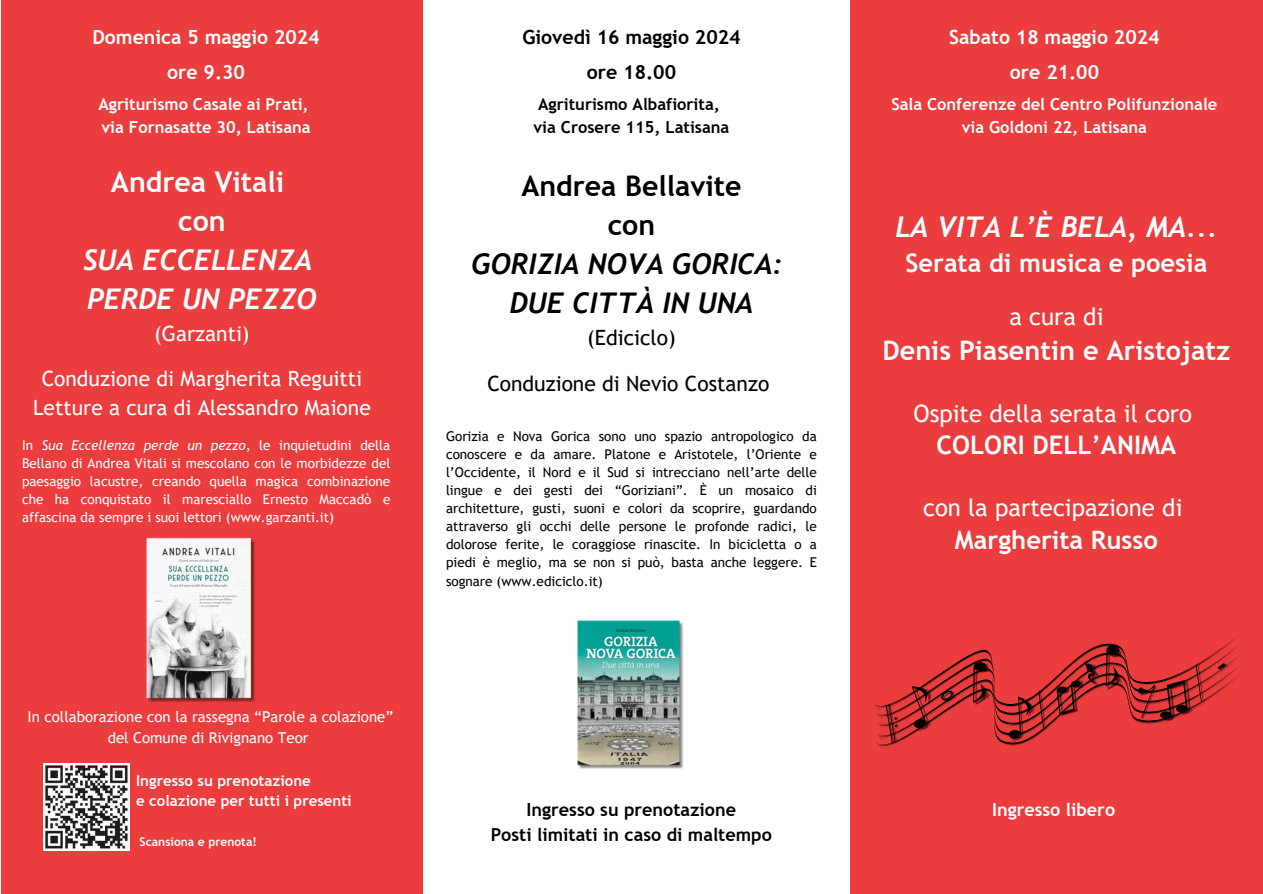
<style>
.page{position:relative;width:1263px;height:894px;background:#fff}
.page>*{position:absolute;margin:0;border:0;box-sizing:border-box;transform-origin:0 0}
.t1{font:italic 700 28.5px/39px "Trebuchet";color:#fff}
.t2{font:italic 700 28.5px/39px "Trebuchet";color:#000;text-align:center}
.t3{font:700 28.5px/39px "Trebuchet MS";color:#000;text-align:center}
.t4{font:700 28.5px/39px "Trebuchet MS";color:#fff;text-align:center}
.t5{font:700 27px "Trebuchet MS";color:#fff}
.t6{font:700 25.5px "Trebuchet MS";color:#fff}
.t7{font:24px "Trebuchet MS";color:#fff}
.t8{font:21px/45px "Trebuchet MS";color:#fff;text-align:center}
.t9{font:21px/45px "Trebuchet MS";color:#000;text-align:center}
.t10{font:700 19.5px "Trebuchet MS";color:#fff}
.t11{font:700 19.5px "Trebuchet MS";color:#000}
.t12{font:700 18px "Trebuchet MS";color:#000}
.t13{font:700 18px "Trebuchet MS";color:#fff}
.t14{font:700 16.5px "Trebuchet MS";color:#fff}
.t15{font:700 16.5px "Trebuchet MS";color:#000}
.t16{font:15px/20.2px "Trebuchet MS";color:#fff;text-align:center}
.t17{font:700 15px "Trebuchet MS";color:#fff}
.t18{font:13.5px/18px "Trebuchet MS";color:#000;text-align:justify}
.t19{font:13.5px/18px "Trebuchet MS";color:#fff;text-align:justify}
.t20{font:700 12px "Trebuchet MS";color:#fff}
.s1{font-style:italic}
</style>
<div class="page">
<div style="left:850px;top:0;width:413px;height:893px;background:#ec3d3e"></div>
<div style="left:1px;top:0;width:422px;height:893px;background:#ec3d3e"></div>
<img style="left:147px;top:537px;width:108px;height:165px">
<img style="left:578px;top:620px;width:105px;height:149px">
<svg style="left:875px;top:636px;width:365px;height:112px"></svg>
<svg style="left:1217px;top:661px;width:12px;height:11px"></svg>
<svg style="left:876px;top:684px;width:79px;height:59px"></svg>
<img style="left:966px;top:707px;width:30px;height:1px">
<svg style="left:964px;top:658px;width:35px;height:49px"></svg>
<svg style="left:1006px;top:641px;width:205px;height:102px"></svg>
<img style="left:43px;top:763px;width:87px;height:87px">
<p class="t10" style="left:92px;top:26px;width:229px">Domenica 5 maggio 2024</p>
<p class="t10" style="left:167px;top:61px;width:79px">ore 9.30</p>
<p class="t14" style="left:98px;top:95px;width:212px">Agriturismo Casale ai Prati,</p>
<p class="t14" style="left:101px;top:118px;width:211px">via Fornasatte 30, Latisana</p>
<h1 class="t4" style="left:111px;top:162px;width:175px">Andrea Vitali con</h1>
<h1 class="t1" style="left:83px;top:240px;width:235px">SUA ECCELLENZA<br>PERDE UN PEZZO</h1>
<h3 class="t8" style="left:42px;top:311px;width:322px">(Garzanti)<br>Conduzione di Margherita Reguitti</h3>
<h3 class="t8" style="left:33px;top:385px;width:339px">Letture a cura di Alessandro Maione</h3>
<h5 class="t19" style="left:22px;top:436px;width:370px">In <span class="s1">Sua Eccellenza perde un pezzo</span>, le inquietudini della Bellano di Andrea Vitali si mescolano con le morbidezze del paesaggio lacustre, creando quella magica combinazione che ha conquistato il maresciallo Ernesto Maccadò e affascina da sempre i suoi lettori (www.garzanti.it)</h5>
<p class="t16" style="left:28px;top:706px;width:367px">In collaborazione con la rassegna “Parole a colazione” del Comune di Rivignano Teor</p>
<p class="t17" style="left:136px;top:771px;width:176px">Ingresso su prenotazione</p>
<p class="t17" style="left:136px;top:791px;width:217px">e colazione per tutti i presenti</p>
<p class="t20" style="left:140px;top:834px;width:119px">Scansiona e prenota!</p>
<p class="t11" style="left:522px;top:26px;width:220px">Giovedì 16 maggio 2024</p>
<p class="t11" style="left:587px;top:61px;width:91px">ore 18.00</p>
<p class="t15" style="left:538px;top:95px;width:183px">Agriturismo Albafiorita,</p>
<h5 class="t15" style="left:534px;top:118px;width:197px">via Crosere 115, Latisana</h5>
<h1 class="t3" style="left:521px;top:166px;width:222px">Andrea Bellavite con</h1>
<h1 class="t2" style="left:472px;top:244px;width:313px">GORIZIA NOVA GORICA:<br>DUE CITTÀ IN UNA</h1>
<h3 class="t9" style="left:487px;top:315px;width:283px">(Ediciclo)<br>Conduzione di Nevio Costanzo</h3>
<p class="t18" style="left:446px;top:427px;width:372px">Gorizia e Nova Gorica sono uno spazio antropologico da conoscere e da amare. Platone e Aristotele, l’Oriente e l’Occidente, il Nord e il Sud si intrecciano nell’arte delle lingue e dei gesti dei “Goriziani”. È un mosaico di architetture, gusti, suoni e colori da scoprire, guardando attraverso gli occhi delle persone le profonde radici, le dolorose ferite, le coraggiose rinascite. In bicicletta o a piedi è meglio, ma se non si può, basta anche leggere. E sognare (www.ediciclo.it)</p>
<p class="t12" style="left:527px;top:798px;width:211px">Ingresso su prenotazione</p>
<p class="t12" style="left:491px;top:823px;width:283px">Posti limitati in caso di maltempo</p>
<p class="t10" style="left:949px;top:26px;width:212px">Sabato 18 maggio 2024</p>
<p class="t10" style="left:1010px;top:61px;width:91px">ore 21.00</p>
<h5 class="t14" style="left:891px;top:95px;width:328px">Sala Conferenze del Centro Polifunzionale</h5>
<h5 class="t14" style="left:962px;top:118px;width:187px">via Goldoni 22, Latisana</h5>
<h1 class="t1" style="left:895px;top:207px;width:323px">LA VITA L’È BELA, MA...</h1>
<h3 class="t6" style="left:905px;top:248px;width:303px">Serata di musica e poesia</h3>
<h3 class="t7" style="left:1009px;top:302px;width:96px">a cura di</h3>
<h2 class="t5" style="left:882px;top:334px;width:349px">Denis Piasentin e Aristojatz</h2>
<h3 class="t7" style="left:913px;top:399px;width:280px">Ospite della serata il coro</h3>
<h3 class="t6" style="left:937px;top:430px;width:241px">COLORI DELL’ANIMA</h3>
<h3 class="t7" style="left:923px;top:493px;width:261px">con la partecipazione di</h3>
<h3 class="t6" style="left:955px;top:525px;width:204px">Margherita Russo</h3>
<p class="t13" style="left:992px;top:798px;width:125px">Ingresso libero</p>
</div>
